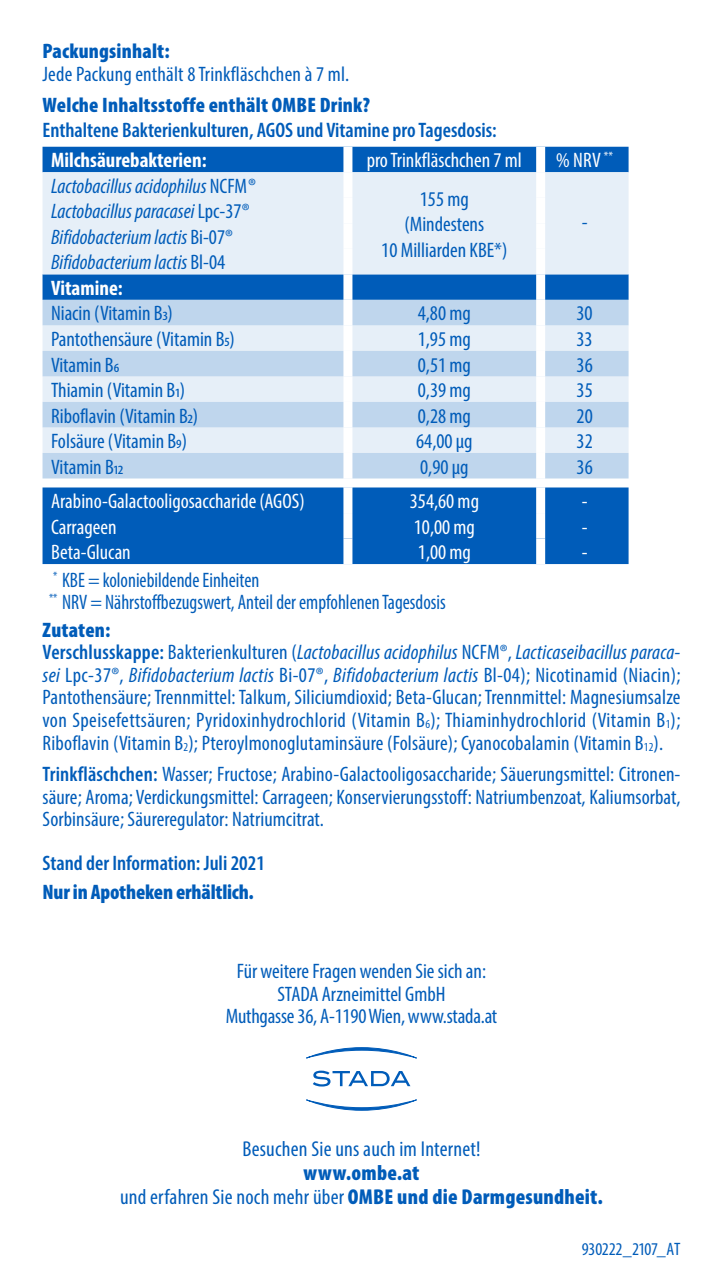
<style>
.page{position:relative;width:723px;height:1276px;background:#fff}
.page>*{position:absolute;margin:0;border:0;box-sizing:border-box;transform-origin:0 0}
.t1{font:900 condensed 21.6px/24px "Myriad Pro";letter-spacing:.01em;color:#005cb9;text-align:center}
.t2{font:condensed 21.6px "Myriad Pro";letter-spacing:.01em;color:#005cb9}
.t3{font:condensed 21px/22.5px "Myriad Pro";color:#005cb9;text-align:center}
.t4{font:italic condensed 21px/25.5px "Myriad Pro";color:#005cb9}
.t5{font:condensed 21px "Myriad Pro";color:#fff}
.t6{font:600 condensed 21px "Myriad Pro";color:#005cb9}
.t7{font:condensed 21px/21.6px "Myriad Pro";color:#005cb9;scale:.93 1}
.t8{font:900 condensed 21px "Myriad Pro";letter-spacing:.01em;color:#005cb9}
.t9{font:900 condensed 21px "Myriad Pro";letter-spacing:-.01em;color:#005cb9}
.t10{font:700 condensed 21px "Myriad Pro";color:#fff}
.t11{font:condensed 18px "Myriad Pro";letter-spacing:.025em;color:#005cb9}
.s1{font-style:normal}
.s2{font-weight:700;font-style:normal;color:#fff}
.s3{font-weight:900}
.s4{font-weight:600}
.s5{font-style:italic}
.s6{font-size:12.3px}
.s7{font-weight:400}
</style>
<div class="page">
<svg style="left:43px;top:147px;width:585px;height:417px;background:#166abf"></svg>
<svg style="left:43px;top:172px;width:585px;height:128px;background:#b8d2eb"></svg>
<svg style="left:43px;top:300px;width:585px;height:178px;background:#cfe0f1"></svg>
<div style="left:343px;top:147px;width:9px;height:25px;background:#fff"></div>
<div style="left:536px;top:147px;width:9px;height:25px;background:#fff"></div>
<div style="left:343px;top:172px;width:9px;height:26px;background:#fff"></div>
<div style="left:536px;top:172px;width:9px;height:26px;background:#fff"></div>
<div style="left:343px;top:198px;width:9px;height:25px;background:#fff"></div>
<div style="left:536px;top:198px;width:9px;height:25px;background:#fff"></div>
<div style="left:343px;top:223px;width:9px;height:26px;background:#fff"></div>
<div style="left:536px;top:223px;width:9px;height:26px;background:#fff"></div>
<div style="left:343px;top:249px;width:9px;height:25px;background:#fff"></div>
<div style="left:536px;top:249px;width:9px;height:25px;background:#fff"></div>
<div style="left:343px;top:274px;width:9px;height:26px;background:#fff"></div>
<div style="left:536px;top:274px;width:9px;height:26px;background:#fff"></div>
<div style="left:343px;top:300px;width:9px;height:25px;background:#fff"></div>
<div style="left:536px;top:300px;width:9px;height:25px;background:#fff"></div>
<div style="left:343px;top:325px;width:9px;height:26px;background:#fff"></div>
<div style="left:536px;top:325px;width:9px;height:26px;background:#fff"></div>
<div style="left:343px;top:351px;width:9px;height:25px;background:#fff"></div>
<div style="left:536px;top:351px;width:9px;height:25px;background:#fff"></div>
<div style="left:343px;top:376px;width:9px;height:26px;background:#fff"></div>
<div style="left:536px;top:376px;width:9px;height:26px;background:#fff"></div>
<div style="left:343px;top:402px;width:9px;height:25px;background:#fff"></div>
<div style="left:536px;top:402px;width:9px;height:25px;background:#fff"></div>
<div style="left:343px;top:427px;width:9px;height:26px;background:#fff"></div>
<div style="left:536px;top:427px;width:9px;height:26px;background:#fff"></div>
<div style="left:343px;top:453px;width:9px;height:25px;background:#fff"></div>
<div style="left:536px;top:453px;width:9px;height:25px;background:#fff"></div>
<div style="left:343px;top:478px;width:9px;height:9px;background:#fff"></div>
<div style="left:536px;top:478px;width:9px;height:9px;background:#fff"></div>
<div style="left:343px;top:487px;width:9px;height:26px;background:#fff"></div>
<div style="left:536px;top:487px;width:9px;height:26px;background:#fff"></div>
<div style="left:343px;top:513px;width:9px;height:25px;background:#fff"></div>
<div style="left:536px;top:513px;width:9px;height:25px;background:#fff"></div>
<div style="left:343px;top:538px;width:9px;height:26px;background:#fff"></div>
<div style="left:536px;top:538px;width:9px;height:26px;background:#fff"></div>
<svg style="left:306px;top:1047px;width:111px;height:11px"></svg>
<svg style="left:306px;top:1099px;width:111px;height:11px"></svg>
<svg style="left:313px;top:1070px;width:97px;height:16px"></svg>
<p class="t8" style="left:43px;top:38px;width:129px">Packungsinhalt:</p>
<p class="t3" style="left:43px;top:62px;width:308px">Jede Packung enthält 8 Trinkfläschchen à 7 ml.</p>
<p class="t8" style="left:43px;top:92px;width:329px">Welche Inhaltsstoffe enthält OMBE Drink?</p>
<p class="t6" style="left:43px;top:117px;width:456px">Enthaltene Bakterienkulturen, AGOS und Vitamine pro Tagesdosis:</p>
<p class="t10" style="left:51px;top:147px;width:157px">Milchsäurebakterien:</p>
<p class="t5" style="left:367px;top:148px;width:157px">pro Trinkfläschchen 7 ml</p>
<p class="t5" style="left:556px;top:148px;width:59px">% NRV <sup>**</sup></p>
<p class="t4" style="left:51px;top:173px;width:205px">Lactobacillus acidophilus <span class="s1">NCFM</span>®</p>
<p class="t3" style="left:381px;top:186px;width:128px;line-height:25.5px">155 mg (Mindestens<br>10 Milliarden KBE*)</p>
<p class="t4" style="left:51px;top:198px;width:200px">Lactobacillus paracasei <span class="s1">Lpc-37®<br></span>Bifidobacterium lactis <span class="s1">Bi-07®</span></p>
<p class="t4" style="left:582px;top:209px;width:7px">-</p>
<p class="t4" style="left:51px;top:249px;width:176px">Bifidobacterium lactis <span class="s1">Bl-04<br></span><span class="s2">Vitamine:</span></p>
<p class="t3" style="left:51px;top:302px;width:123px">Niacin (Vitamin B3)</p>
<p class="t3" style="left:418px;top:302px;width:55px">4,80 mg</p>
<p class="t3" style="left:576px;top:302px;width:18px">30</p>
<p class="t3" style="left:51px;top:327px;width:185px">Pantothensäure (Vitamin B5)</p>
<p class="t3" style="left:418px;top:327px;width:55px">1,95 mg</p>
<p class="t3" style="left:576px;top:327px;width:18px">33</p>
<p class="t3" style="left:51px;top:353px;width:70px">Vitamin B6</p>
<p class="t3" style="left:418px;top:353px;width:55px">0,51 mg</p>
<p class="t3" style="left:576px;top:353px;width:18px">36</p>
<p class="t3" style="left:51px;top:378px;width:136px">Thiamin (Vitamin B1)</p>
<p class="t3" style="left:418px;top:378px;width:55px">0,39 mg</p>
<p class="t3" style="left:576px;top:378px;width:18px">35</p>
<p class="t3" style="left:51px;top:404px;width:149px">Riboflavin (Vitamin B2)</p>
<p class="t3" style="left:418px;top:404px;width:55px">0,28 mg</p>
<p class="t3" style="left:577px;top:404px;width:18px">20</p>
<p class="t3" style="left:51px;top:430px;width:137px">Folsäure (Vitamin B9)</p>
<p class="t3" style="left:416px;top:430px;width:58px">64,00 µg</p>
<p class="t3" style="left:577px;top:430px;width:18px">32</p>
<p class="t3" style="left:51px;top:455px;width:74px">Vitamin B12</p>
<p class="t3" style="left:420px;top:455px;width:50px">0,90 µg</p>
<p class="t3" style="left:577px;top:455px;width:18px">36</p>
<p class="t5" style="left:51px;top:488px;width:255px">Arabino-Galactooligosaccharide (AGOS)</p>
<p class="t5" style="left:410px;top:488px;width:71px">354,60 mg</p>
<p class="t5" style="left:582px;top:488px;width:7px">-</p>
<p class="t5" style="left:51px;top:514px;width:67px">Carrageen</p>
<p class="t5" style="left:414px;top:514px;width:63px">10,00 mg</p>
<p class="t5" style="left:582px;top:514px;width:7px">-</p>
<p class="t5" style="left:51px;top:539px;width:81px">Beta-Glucan</p>
<p class="t5" style="left:418px;top:539px;width:55px">1,00 mg</p>
<p class="t5" style="left:582px;top:539px;width:7px">-</p>
<p class="t7" style="left:49px;top:569px;width:428px"><sup>*</sup> KBE = koloniebildende Einheiten<br><sup>**</sup> NRV = Nährstoffbezugswert, Anteil der empfohlenen Tagesdosis</p>
<p class="t3" style="left:43px;top:618px;width:639px;text-align:left"><span class="s3">Zutaten:<br></span><span class="s4">Verschlusskappe:</span> Bakterienkulturen (<span class="s5">Lactobacillus acidophilus</span> NCFM®, <span class="s5">Lacticaseibacillus paraca&shy;sei</span> Lpc-37®, <span class="s5">Bifidobacterium lactis</span> Bi-07®, <span class="s5">Bifidobacterium lactis</span> Bl-04); Nicotinamid (Niacin); Pantothensäure; Trennmittel: Talkum, Siliciumdioxid; Beta-Glucan; Trennmittel: Magnesiumsalze von Speisefettsäuren; Pyridoxinhydrochlorid (Vitamin B<span class="s6">6</span>); Thiaminhydrochlorid (Vitamin B<span class="s6">1</span>); Riboflavin (Vitamin B<span class="s6">2</span>); Pteroylmonoglutaminsäure (Folsäure); Cyanocobalamin (Vitamin B<span class="s6">12</span>).</p>
<p class="t3" style="left:43px;top:762px;width:639px;text-align:justify"><span class="s4">Trinkfläschchen:</span> Wasser; Fructose; Arabino-Galactooligosaccharide; Säuerungsmittel: Citronen&shy;säure; Aroma; Verdickungsmittel: Carrageen; Konservierungsstoff: Natriumbenzoat, Kaliumsorbat, Sorbinsäure; Säureregulator: Natriumcitrat.</p>
<p class="t6" style="left:43px;top:850px;width:224px">Stand der Information: Juli 2021</p>
<p class="t9" style="left:43px;top:878px;width:213px">Nur in Apotheken erhältlich.</p>
<p class="t3" style="left:226px;top:959px;width:273px">Für weitere Fragen wenden Sie sich an:<br>STADA Arzneimittel GmbH<br>Muthgasse 36, A-1190 Wien, www.stada.at</p>
<p class="t2" style="left:242px;top:1135px;width:240px">Besuchen Sie uns auch im Internet!</p>
<p class="t1" style="left:120px;top:1159px;width:484px">www.ombe.at<br><span class="s7">und erfahren Sie noch mehr über</span> OMBE und die Darmgesundheit.</p>
<p class="t11" style="left:582px;top:1238px;width:100px">930222_2107_AT</p>
</div>
